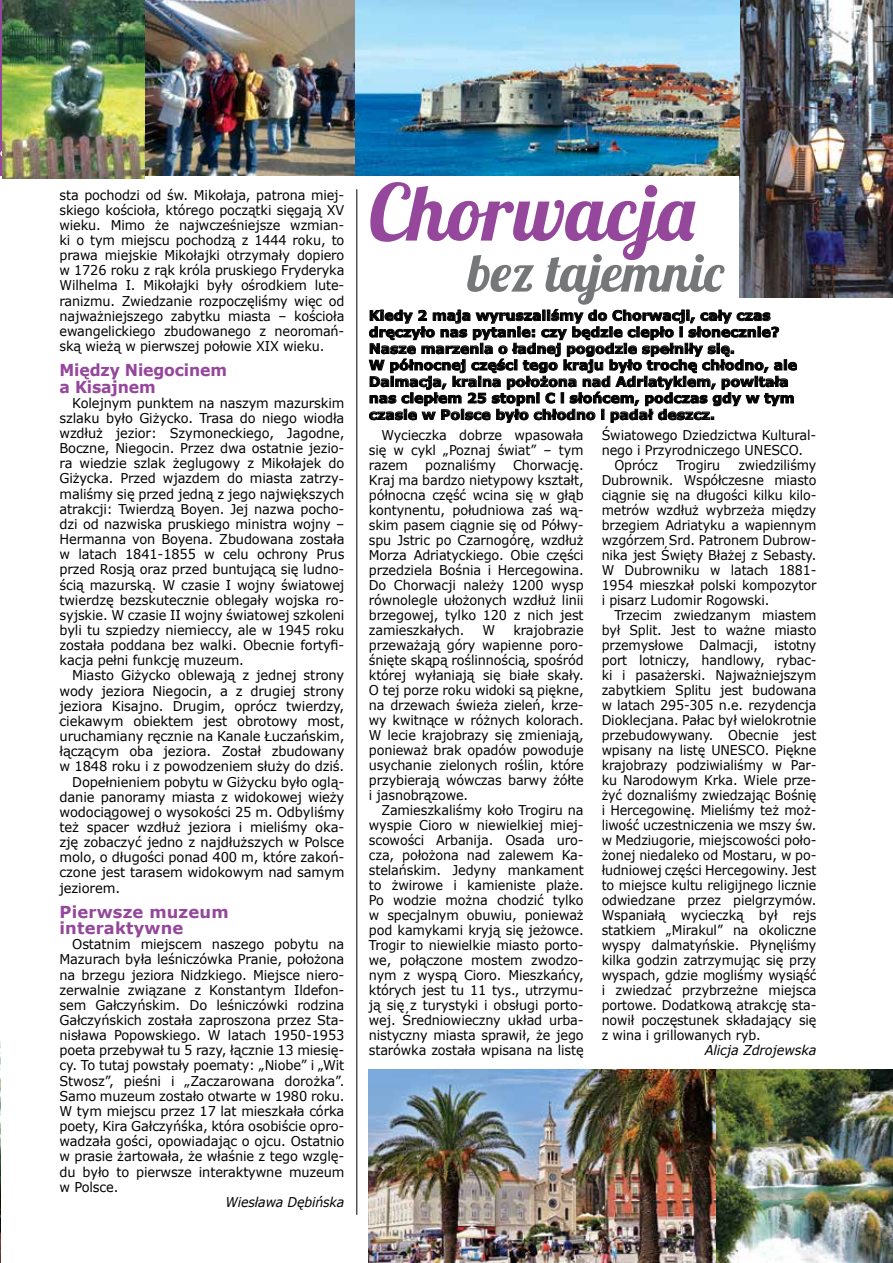
<style>
.page{position:relative;width:893px;height:1263px;background:#fff}
.page>*{position:absolute;margin:0;border:0;box-sizing:border-box;transform-origin:0 0}
.t1{font:78px "Lobster 1.4";letter-spacing:.025em;color:#95479b}
.t2{font:52.5px "Lobster 1.4";letter-spacing:.04em;color:#757779}
.t3{font:700 16.5px/16.5px "Verdana";letter-spacing:.01em;color:#95479b}
.t4{font:700 16.5px/16.5px "Verdana";letter-spacing:-.01em;color:#95479b;scale:.95 1}
.t5{font:13.5px/15px "Verdana";letter-spacing:-.01em;color:#000;text-align:justify;scale:.95 1}
.t6{font:13.5px/15.1px "Verdana";letter-spacing:-.01em;color:#000;text-align:justify;scale:.96 1}
.t7{font:13.5px/15px "Verdana";letter-spacing:-.01em;color:#000;text-align:justify;scale:.94 1}
.t8{font:13.5px "Verdana";letter-spacing:-.01em;color:#000}
.t9{font:700 13.5px/16.5px "Verdana";color:#000}
.t10{font:italic 13.5px "Verdana";letter-spacing:-.01em;color:#000;scale:.95 1}
.t11{font:italic 13.5px "Verdana";letter-spacing:-.01em;color:#000;scale:.93 1}
</style>
<div class="page">
<svg style="left:369px;top:309px;width:428px;height:114px"></svg>
<img style="left:145px;top:0;width:595px;height:175px">
<img style="left:0;top:1042px;width:1px;height:221px">
<img style="left:3px;top:0;width:142px;height:179px">
<hr style="left:356px;top:189px;width:1px;height:1026px;background:#000">
<img style="left:740px;top:0;width:153px;height:298px">
<img style="left:369px;top:1070px;width:524px;height:193px">
<p class="t5" style="left:60px;top:187px;width:301px">sta pochodzi od św. Mikołaja, patrona miej&shy;skiego kościoła, którego początki sięgają XV wieku. Mimo że najwcześniejsze wzmian&shy;ki o tym miejscu pochodzą z 1444 roku, to prawa miejskie Mikołajki otrzymały dopiero w 1726 roku z rąk króla pruskiego Fryderyka Wilhelma I. Mikołajki były ośrodkiem lute&shy;ranizmu. Zwiedzanie rozpoczęliśmy więc od najważniejszego zabytku miasta – kościoła ewangelickiego zbudowanego z neoromań&shy;ską wieżą w pierwszej połowie XIX wieku.</p>
<p class="t4" style="left:60px;top:361px;width:178px">Między Niegocinem a Kisajnem</p>
<p class="t6" style="left:60px;top:395px;width:298px;text-indent:13px">Kolejnym punktem na naszym mazurskim szlaku było Giżycko. Trasa do niego wiodła wzdłuż jezior: Szymoneckiego, Jagodne, Boczne, Niegocin. Przez dwa ostatnie jezio&shy;ra wiedzie szlak żeglugowy z Mikołajek do Giżycka. Przed wjazdem do miasta zatrzy&shy;maliśmy się przed jedną z jego największych atrakcji: Twierdzą Boyen. Jej nazwa pocho&shy;dzi od nazwiska pruskiego ministra wojny – Hermanna von Boyena. Zbudowana została w latach 1841-1855 w celu ochrony Prus przed Rosją oraz przed buntującą się ludno&shy;ścią mazurską. W czasie I wojny światowej twierdzę bezskutecznie oblegały wojska ro&shy;syjskie. W czasie II wojny światowej szkoleni byli tu szpiedzy niemieccy, ale w 1945 roku została poddana bez walki. Obecnie fortyfi&shy;kacja pełni funkcję muzeum.</p>
<p class="t8" style="left:72px;top:667px;width:274px">Miasto Giżycko oblewają z jednej strony</p>
<p class="t8" style="left:60px;top:682px;width:286px">wody jeziora Niegocin, a z drugiej strony</p>
<p class="t8" style="left:60px;top:697px;width:286px">jeziora Kisajno. Drugim, oprócz twierdzy,</p>
<p class="t8" style="left:60px;top:712px;width:286px">ciekawym obiektem jest obrotowy most,</p>
<p class="t8" style="left:60px;top:727px;width:286px">uruchamiany ręcznie na Kanale Łuczańskim,</p>
<p class="t8" style="left:60px;top:743px;width:286px">łączącym oba jeziora. Został zbudowany</p>
<p class="t8" style="left:60px;top:758px;width:286px">w 1848 roku i z powodzeniem służy do dziś.</p>
<p class="t5" style="left:72px;top:774px;width:288px">Dopełnieniem pobytu w Giżycku było oglą-</p>
<p class="t8" style="left:60px;top:788px;width:286px">danie panoramy miasta z widokowej wieży</p>
<p class="t8" style="left:60px;top:803px;width:286px">wodociągowej o wysokości 25 m. Odbyliśmy</p>
<p class="t8" style="left:60px;top:818px;width:286px">też spacer wzdłuż jeziora i mieliśmy oka-</p>
<p class="t8" style="left:60px;top:834px;width:286px">zję zobaczyć jedno z najdłuższych w Polsce</p>
<p class="t8" style="left:60px;top:849px;width:286px">molo, o długości ponad 400 m, które zakoń-</p>
<p class="t8" style="left:60px;top:864px;width:286px">czone jest tarasem widokowym nad samym</p>
<p class="t8" style="left:60px;top:879px;width:62px">jeziorem.</p>
<p class="t3" style="left:60px;top:903px;width:171px">Pierwsze muzeum interaktywne</p>
<p class="t6" style="left:60px;top:936px;width:298px;text-indent:13px">Ostatnim miejscem naszego pobytu na Mazurach była leśniczówka Pranie, położona na brzegu jeziora Nidzkiego. Miejsce niero&shy;zerwalnie związane z Konstantym Ildefon&shy;sem Gałczyńskim. Do leśniczówki rodzina Gałczyńskich została zaproszona przez Sta&shy;nisława Popowskiego. W latach 1950-1953 poeta przebywał tu 5 razy, łącznie 13 miesię&shy;cy. To tutaj powstały poematy: „Niobe” i „Wit Stwosz”, pieśni i „Zaczarowana dorożka”.<br>Samo muzeum zostało otwarte w 1980 roku.<br>W tym miejscu przez 17 lat mieszkała córka poety, Kira Gałczyńśka, która osobiście opro&shy;wadzała gości, opowiadając o ojcu. Ostatnio w prasie żartowała, że właśnie z tego wzglę&shy;du było to pierwsze interaktywne muzeum w Polsce.</p>
<p class="t11" style="left:226px;top:1193px;width:129px">Wiesława Dębińska</p>
<h1 class="t1" style="left:369px;top:163px;width:327px">Chorwacja</h1>
<h2 class="t2" style="left:468px;top:239px;width:257px">bez tajemnic</h2>
<p class="t9" style="left:369px;top:307px;width:430px">Kiedy 2 maja wyruszaliśmy do Chorwacji, cały czas dręczyło nas pytanie: czy będzie ciepło i słonecznie?<br>Nasze marzenia o ładnej pogodzie spełniły się.<br>W północnej części tego kraju było trochę chłodno, ale Dalmacja, kraina położona nad Adriatykiem, powitała nas ciepłem 25 stopni C i słońcem, podczas gdy w tym czasie w Polsce było chłodno i padał deszcz.</p>
<p class="t5" style="left:369px;top:427px;width:228px;text-indent:13px">Wycieczka dobrze wpasowała się w cykl „Poznaj świat” – tym razem</p>
<p class="t5" style="left:425px;top:457px;width:76px">poznaliśmy</p>
<p class="t5" style="left:369px;top:457px;width:228px;text-indent:144px">Chorwację.<br>Kraj ma bardzo nietypowy kształt, północna część wcina się w głąb kontynentu, południowa zaś wą&shy;skim pasem ciągnie się od Półwy&shy;spu Jstric po Czarnogórę, wzdłuż Morza Adriatyckiego. Obie części przedziela Bośnia i Hercegowina.<br>Do Chorwacji należy 1200 wysp równolegle ułożonych wzdłuż linii brzegowej, tylko 120 z nich jest zamieszkałych.</p>
<p class="t5" style="left:369px;top:622px;width:228px;text-indent:144px">krajobrazie przeważają góry wapienne poro&shy;śnięte skąpą roślinnością, spośród której wyłaniają się białe skały.<br>O tej porze roku widoki są piękne, na drzewach świeża zieleń, krze&shy;wy kwitnące w różnych kolorach.<br>W lecie krajobrazy się zmieniają, ponieważ brak opadów powoduje usychanie zielonych roślin, które przybierają wówczas barwy żółte i jasnobrązowe.</p>
<p class="t5" style="left:369px;top:802px;width:228px;text-indent:13px">Zamieszkaliśmy koło Trogiru na wyspie Cioro w niewielkiej miej&shy;scowości Arbanija. Osada uro&shy;cza, położona nad zalewem Ka&shy;stelańskim. Jedyny mankament to żwirowe i kamieniste plaże.<br>Po wodzie można chodzić tylko w specjalnym obuwiu, ponieważ pod kamykami kryją się jeżowce.<br>Trogir to niewielkie miasto porto&shy;we, połączone mostem zwodzo&shy;nym z wyspą Cioro. Mieszkańcy, których jest tu 11 tys., utrzymu&shy;ją się z turystyki i obsługi porto&shy;wej. Średniowieczny układ urba&shy;nistyczny miasta sprawił, że jego starówka została wpisana na listę</p>
<p class="t5" style="left:483px;top:622px;width:15px">W</p>
<p class="t5" style="left:602px;top:427px;width:228px">Światowego Dziedzictwa Kultural-</p>
<p class="t5" style="left:602px;top:442px;width:214px">nego i Przyrodniczego UNESCO.</p>
<p class="t7" style="left:614px;top:457px;width:48px">Oprócz</p>
<p class="t7" style="left:676px;top:457px;width:48px">Trogiru</p>
<p class="t7" style="left:602px;top:457px;width:230px;text-indent:137px">zwiedziliśmy Dubrownik. Współczesne miasto ciągnie się na długości kilku kilo&shy;metrów wzdłuż wybrzeża między brzegiem Adriatyku a wapiennym wzgórzem Srd. Patronem Dubrow&shy;nika jest Święty Błażej z Sebasty.<br>W Dubrowniku w latach 1881- 1954 mieszkał polski kompozytor i pisarz Ludomir Rogowski.</p>
<p class="t7" style="left:602px;top:607px;width:230px;text-indent:13px">Trzecim zwiedzanym miastem był Split. Jest to ważne miasto przemysłowe Dalmacji, istotny port lotniczy, handlowy, rybac&shy;ki i pasażerski. Najważniejszym zabytkiem Splitu jest budowana w latach 295-305 n.e. rezydencja Dioklecjana. Pałac był wielokrotnie przebudowywany. Obecnie jest wpisany na listę UNESCO. Piękne krajobrazy podziwialiśmy w Par&shy;ku Narodowym Krka. Wiele prze&shy;żyć doznaliśmy zwiedzając Bośnię i Hercegowinę. Mieliśmy też moż&shy;liwość uczestniczenia we mszy św. w Medziugorie, miejscowości poło&shy;żonej niedaleko od Mostaru, w po&shy;łudniowej części Hercegowiny. Jest to miejsce kultu religijnego licznie odwiedzane przez pielgrzymów.<br>Wspaniałą wycieczką był rejs statkiem „Mirakul” na okoliczne wyspy dalmatyńskie. Płynęliśmy kilka godzin zatrzymując się przy wyspach, gdzie mogliśmy wysiąść i zwiedzać przybrzeżne miejsca portowe. Dodatkową atrakcję sta&shy;nowił poczęstunek składający się z wina i grillowanych ryb.</p>
<p class="t10" style="left:705px;top:1041px;width:119px">Alicja Zdrojewska</p>
</div>
